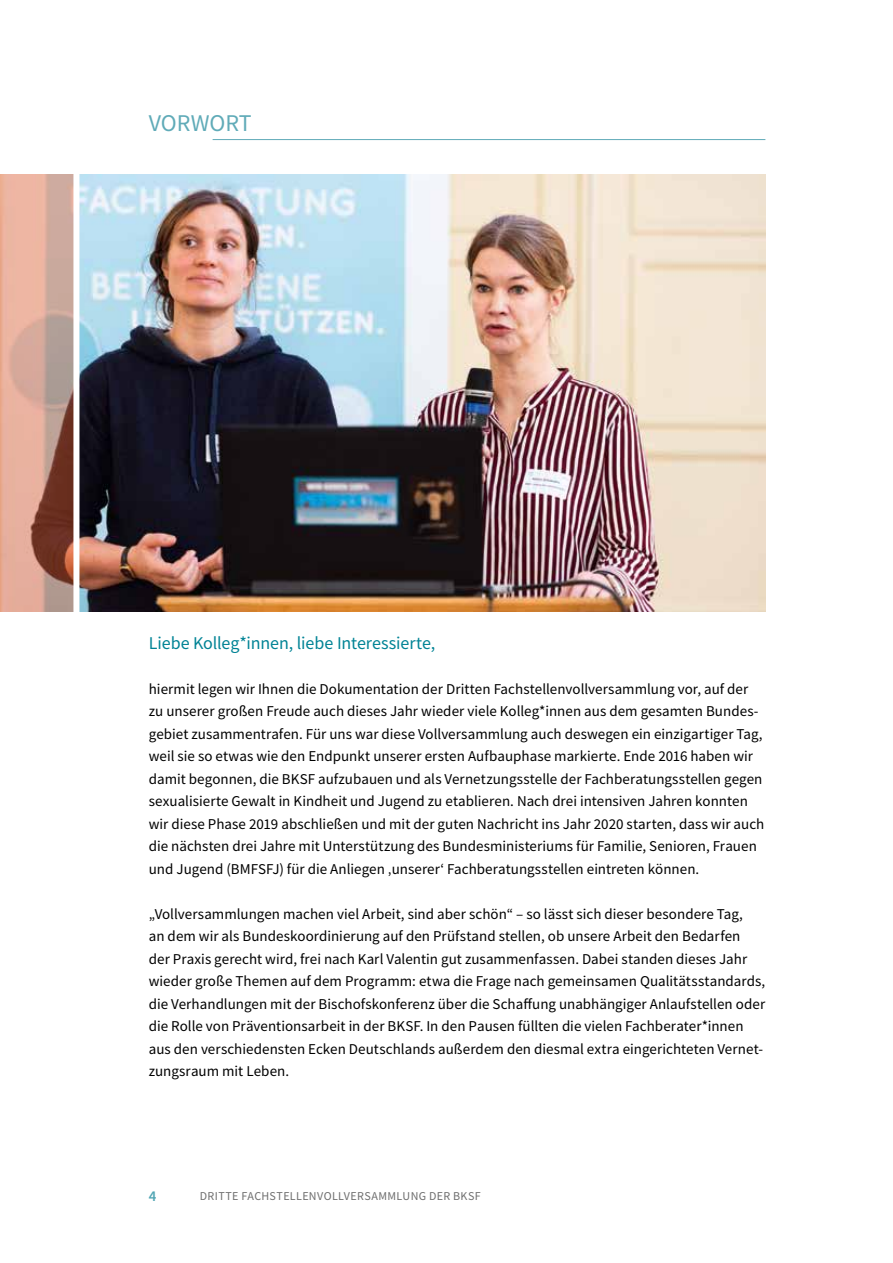
<style>
.page{position:relative;width:893px;height:1263px;background:#fff}
.page>*{position:absolute;margin:0;border:0;box-sizing:border-box;transform-origin:0 0}
.t1{font:24px "Source Sans Pro";letter-spacing:-.005em;color:#60abb8}
.t2{font:18px "Source Sans Pro";letter-spacing:-.005em;color:#008395}
.t3{font:15px/22.5px "Source Sans Pro";letter-spacing:.005em;color:#000}
.t4{font:600 15px "Source Sans Pro";color:#50a5b3}
.t5{font:12px "Source Sans Pro";letter-spacing:.03em;color:#6e6e6e}
</style>
<div class="page">
<hr style="left:213px;top:139px;width:552px;height:1px;background:#60abb8">
<img style="left:79px;top:174px;width:686px;height:437px">
<svg style="left:0;top:174px;width:73px;height:437px;background:#cb9a8a"></svg>
<h1 class="t1" style="left:149px;top:107px;width:104px">VORWORT</h1>
<p class="t2" style="left:149px;top:631px;width:288px">Liebe Kolleg*innen, liebe Interessierte,</p>
<p class="t3" style="left:149px;top:677px;width:617px">hiermit legen wir Ihnen die Dokumentation der Dritten Fachstellenvollversammlung vor, auf der zu unserer großen Freude auch dieses Jahr wieder viele Kolleg*innen aus dem gesamten Bundes&shy;gebiet zusammentrafen. Für uns war diese Vollversammlung auch deswegen ein einzigartiger Tag, weil sie so etwas wie den Endpunkt unserer ersten Aufbauphase markierte. Ende 2016 haben wir damit begonnen, die BKSF aufzubauen und als Vernetzungsstelle der Fachberatungsstellen gegen sexualisierte Gewalt in Kindheit und Jugend zu etablieren. Nach drei intensiven Jahren konnten wir diese Phase 2019 abschließen und mit der guten Nachricht ins Jahr 2020 starten, dass wir auch die nächsten drei Jahre mit Unterstützung des Bundesministeriums für Familie, Senioren, Frauen und Jugend (BMFSFJ) für die Anliegen ‚unserer‘ Fachberatungsstellen eintreten können.</p>
<p class="t3" style="left:149px;top:902px;width:618px">„Vollversammlungen machen viel Arbeit, sind aber schön“ – so lässt sich dieser besondere Tag,<br>an dem wir als Bundeskoordinierung auf den Prüfstand stellen, ob unsere Arbeit den Bedarfen der Praxis gerecht wird, frei nach Karl Valentin gut zusammenfassen. Dabei standen dieses Jahr wieder große Themen auf dem Programm: etwa die Frage nach gemeinsamen Qualitätsstandards, die Verhandlungen mit der Bischofskonferenz über die Schaffung unabhängiger Anlaufstellen oder die Rolle von Präventionsarbeit in der BKSF. In den Pausen füllten die vielen Fachberater*innen aus den verschiedensten Ecken Deutschlands außerdem den diesmal extra eingerichteten Vernet&shy;zungsraum mit Leben.</p>
<p class="t4" style="left:149px;top:1186px;width:9px">4</p>
<p class="t5" style="left:200px;top:1188px;width:282px">DRITTE FACHSTELLENVOLLVERSAMMLUNG DER BKSF</p>
</div>
